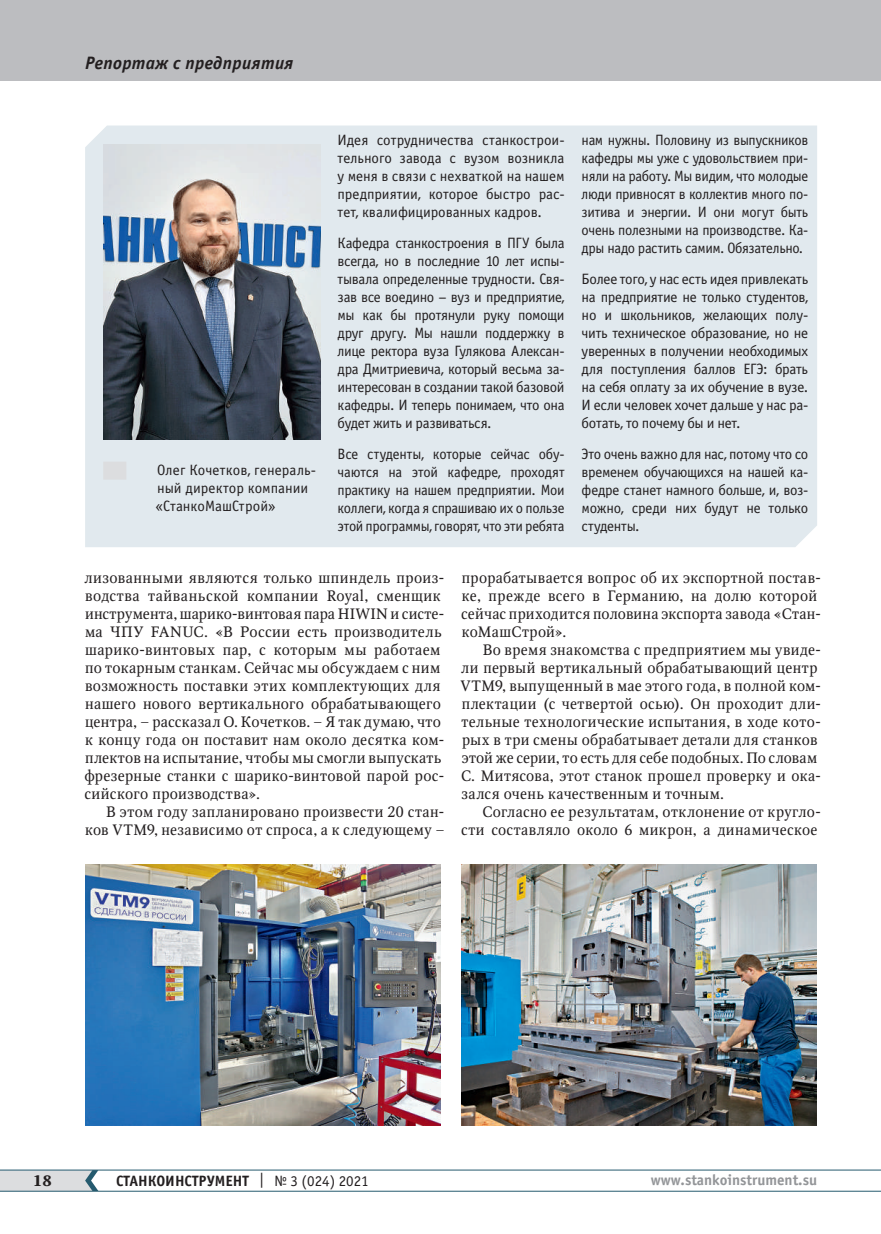
<style>
.page{position:relative;width:881px;height:1234px;background:#fff}
.page>*{position:absolute;margin:0;border:0;box-sizing:border-box;transform-origin:0 0}
.t1{font:italic 700 18px "Officina Sans C";letter-spacing:.015em;color:#231f20}
.t2{font:15px/18px "Officina Sans C";letter-spacing:-.02em;color:#231f20;text-align:justify}
.t3{font:15px/18px "Octava";letter-spacing:.025em;color:#231f20}
.t4{font:15px/18px "Officina Sans C";letter-spacing:.005em;color:#231f20}
.t5{font:700 15px "Officina Sans C";color:#231f20}
.t6{font:700 15px "Officina Sans C";color:#939598}
.t7{font:700 15px "Octava";color:#231f20}
.s1{font-weight:400}
</style>
<div class="page">
<hr style="left:0;top:1190px;width:880px;height:1px;background:#255a6e">
<hr style="left:0;top:1169px;width:880px;height:1px;background:#255a6e">
<svg style="left:0;top:1169px;width:98px;height:21px;background:#cbd1d5"></svg>
<div style="left:0;top:0;width:880px;height:81px;background:#bcbdc0"></div>
<img style="left:461px;top:864px;width:355px;height:261px">
<div style="left:85px;top:125px;width:731px;height:422px;background:#e1e9ee"></div>
<img style="left:103px;top:145px;width:217px;height:294px">
<div style="left:103px;top:461px;width:23px;height:18px;background:#dcdddf"></div>
<img style="left:85px;top:864px;width:355px;height:261px">
<p class="t1" style="left:85px;top:53px;width:210px">Репортаж с предприятия</p>
<p class="t4" style="left:156px;top:461px;width:162px">Олег Кочетков, генераль&shy;ный директор компании «СтанкоМашСтрой»</p>
<p class="t2" style="left:337px;top:131px;width:228px">Идея сотрудничества станкострои&shy;тельного завода с вузом возникла у меня в связи с нехваткой на нашем предприятии, которое быстро рас&shy;тет, квалифицированных кадров.</p>
<p class="t2" style="left:337px;top:234px;width:228px">Кафедра станкостроения в ПГУ была всегда, но в последние 10 лет испы&shy;тывала определенные трудности. Свя&shy;зав все воедино – вуз и предприятие, мы как бы протянули руку помощи друг другу. Мы нашли поддержку в лице ректора вуза Гулякова Алексан&shy;дра Дмитриевича, который весьма за&shy;интересован в создании такой базовой кафедры. И теперь понимаем, что она будет жить и развиваться.</p>
<p class="t2" style="left:337px;top:445px;width:228px">Все студенты, которые сейчас обу&shy;чаются на этой кафедре, проходят практику на нашем предприятии. Мои коллеги, когда я спрашиваю их о пользе этой программы, говорят, что эти ребята</p>
<p class="t2" style="left:581px;top:131px;width:228px">нам нужны. Половину из выпускников кафедры мы уже с удовольствием при&shy;няли на работу. Мы видим, что молодые люди привносят в коллектив много по&shy;зитива и энергии. И они могут быть очень полезными на производстве. Ка&shy;дры надо растить самим. Обязательно.</p>
<p class="t2" style="left:581px;top:270px;width:228px">Более того, у нас есть идея привлекать на предприятие не только студентов, но и школьников, желающих полу&shy;чить техническое образование, но не уверенных в получении необходимых для поступления баллов ЕГЭ: брать на себя оплату за их обучение в вузе.<br>И если человек хочет дальше у нас ра&shy;ботать, то почему бы и нет.</p>
<p class="t2" style="left:581px;top:445px;width:228px">Это очень важно для нас, потому что со временем обучающихся на нашей ка&shy;федре станет намного больше, и, воз&shy;можно, среди них будут не только студенты.</p>
<p class="t3" style="left:84px;top:569px;width:361px">лизованными являются только шпиндель произ&shy;водства тайваньской компании Royal, сменщик инструмента, шарико-винтовая пара HIWIN и систе&shy;ма ЧПУ FANUC. «В России есть производитель шарико-винтовых пар, с которым мы работаем по токарным станкам. Cейчас мы обсуждаем с ним возможность поставки этих комплектующих для нашего нового вертикального обрабатывающего центра, – рассказал О. Кочетков. – Я так думаю, что к концу года он поставит нам около десятка ком&shy;плектов на испытание, чтобы мы смогли выпускать фрезерные станки с шарико-винтовой парой рос&shy;сийского производства».</p>
<p class="t3" style="left:85px;top:803px;width:361px;text-align:right">В этом году запланировано произвести 20 стан&shy;ков VTM9, независимо от спроса, а к следующему –</p>
<p class="t3" style="left:461px;top:569px;width:361px">прорабатывается вопрос об их экспортной постав&shy;ке, прежде всего в Германию, на долю которой сейчас приходится половина экспорта завода «Стан&shy;коМашСтрой».</p>
<p class="t3" style="left:460px;top:641px;width:362px;text-indent:22px">Во время знакомства с предприятием мы увиде&shy;ли первый вертикальный обрабатывающий центр VTM9, выпущенный в мае этого года, в полной ком&shy;плектации (с четвертой осью). Он проходит дли&shy;тельные технологические испытания, в ходе кото&shy;рых в три смены обрабатывает детали для станков этой же серии, то есть для себе подобных. По словам С. Митясова, этот станок прошел проверку и ока&shy;зался очень качественным и точным.</p>
<p class="t3" style="left:461px;top:803px;width:361px;text-align:right">Согласно ее результатам, отклонение от кругло&shy;сти составляло около 6 микрон, а динамическое</p>
<p class="t7" style="left:33px;top:1170px;width:20px">18</p>
<p class="t5" style="left:116px;top:1171px;width:254px">СТАНКОИНСТРУМЕНТ <span class="s1">| № 3 (024) 2021</span></p>
<p class="t6" style="left:650px;top:1171px;width:168px">www.stankoinstrument.su</p>
</div>
